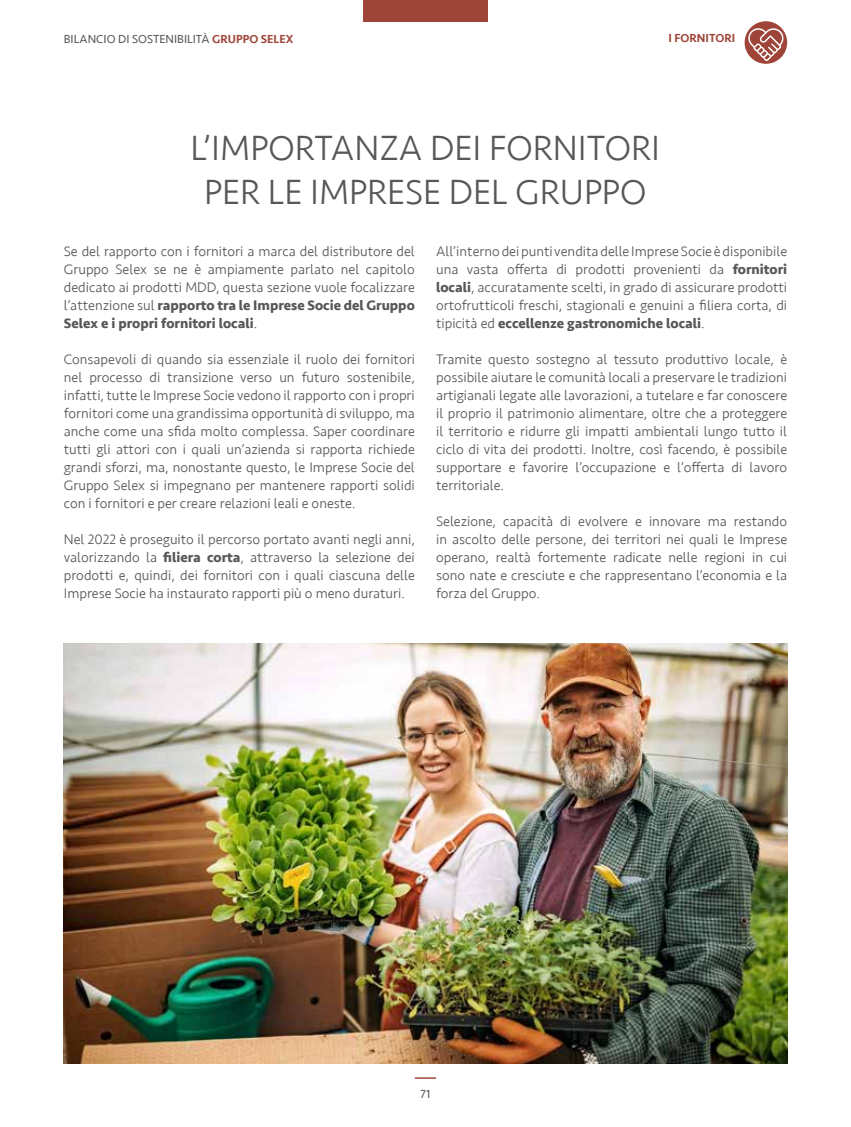
<style>
.page{position:relative;width:851px;height:1127px;background:#fff}
.page>*{position:absolute;margin:0;border:0;box-sizing:border-box;transform-origin:0 0}
.t1{font:300 36px/43.2px "Seravek";color:#575756;text-align:center}
.t2{font:300 14.25px/18px "Seravek";color:#575756;text-align:justify}
.t3{font:12px "Seravek";color:#575756}
.t4{font:500 12px "Seravek";color:#9e4438}
.s1{font-weight:500;color:#9e4438}
.s2{font-weight:700}
</style>
<div class="page">
<div style="left:363px;top:0;width:125px;height:21px;background:#9e4438"></div>
<hr style="left:415px;top:1077px;width:21px;height:2px;background:#9e4438">
<svg style="left:744px;top:21px;width:43px;height:43px"></svg>
<img style="left:64px;top:643px;width:723px;height:420px">
<p class="t3" style="left:64px;top:29px;width:231px">BILANCIO DI SOSTENIBILITÀ <span class="s1">GRUPPO SELEX</span></p>
<p class="t4" style="left:668px;top:31px;width:68px">I FORNITORI</p>
<h1 class="t1" style="left:190px;top:127px;width:471px">L’IMPORTANZA DEI FORNITORI<br>PER LE IMPRESE DEL GRUPPO</h1>
<p class="t2" style="left:64px;top:242px;width:352px">Se del rapporto con i fornitori a marca del distributore del Gruppo Selex se ne è ampiamente parlato nel capitolo dedicato ai prodotti MDD, questa sezione vuole focalizzare l’attenzione sul <span class="s2">rapporto tra le Imprese Socie del Gruppo Selex e i propri fornitori locali</span>.</p>
<p class="t2" style="left:64px;top:350px;width:352px">Consapevoli di quando sia essenziale il ruolo dei fornitori nel processo di transizione verso un futuro sostenibile, infatti, tutte le Imprese Socie vedono il rapporto con i propri fornitori come una grandissima opportunità di sviluppo, ma anche come una sfida molto complessa. Saper coordinare tutti gli attori con i quali un’azienda si rapporta richiede grandi sforzi, ma, nonostante questo, le Imprese Socie del Gruppo Selex si impegnano per mantenere rapporti solidi con i fornitori e per creare relazioni leali e oneste.</p>
<p class="t2" style="left:64px;top:530px;width:352px">Nel 2022 è proseguito il percorso portato avanti negli anni, valorizzando la <span class="s2">filiera corta</span>, attraverso la selezione dei prodotti e, quindi, dei fornitori con i quali ciascuna delle Imprese Socie ha instaurato rapporti più o meno duraturi.</p>
<p class="t2" style="left:436px;top:242px;width:352px">All’interno dei punti vendita delle Imprese Socie è disponibile una vasta offerta di prodotti provenienti da <span class="s2">fornitori locali</span>, accuratamente scelti, in grado di assicurare prodotti ortofrutticoli freschi, stagionali e genuini a filiera corta, di tipicità ed <span class="s2">eccellenze gastronomiche locali</span>.</p>
<p class="t2" style="left:436px;top:350px;width:352px">Tramite questo sostegno al tessuto produttivo locale, è possibile aiutare le comunità locali a preservare le tradizioni artigianali legate alle lavorazioni, a tutelare e far conoscere il proprio il patrimonio alimentare, oltre che a proteggere il territorio e ridurre gli impatti ambientali lungo tutto il ciclo di vita dei prodotti. Inoltre, così facendo, è possibile supportare e favorire l’occupazione e l’offerta di lavoro territoriale.</p>
<p class="t2" style="left:436px;top:512px;width:352px">Selezione, capacità di evolvere e innovare ma restando in ascolto delle persone, dei territori nei quali le Imprese operano, realtà fortemente radicate nelle regioni in cui sono nate e cresciute e che rappresentano l’economia e la forza del Gruppo.</p>
<p class="t3" style="left:420px;top:1084px;width:11px">71</p>
</div>
